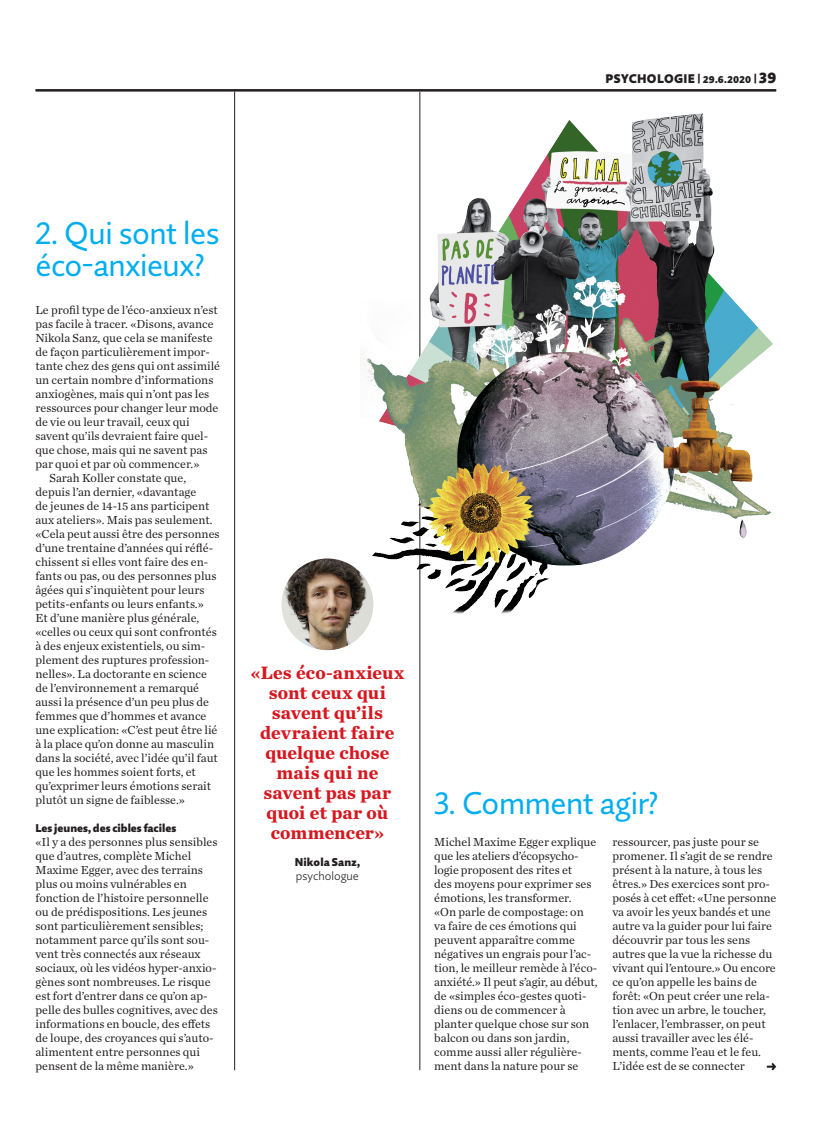
<style>
.page{position:relative;width:833px;height:1134px;background:#fff}
.page>*{position:absolute;margin:0;border:0;box-sizing:border-box;transform-origin:0 0}
._191_TI_25_mager_QS{font:31.25px/31.2px "Quire Sans Pro";letter-spacing:-.01em;color:#00aeef}
._293_Quote_15_CT_x04{font:700 18.75px/20px "Chronicle Text G1";color:#d7171f;text-align:center}
._300_Rubrik_Ausgabe{font:900 12.5px "Quire Sans Pro";letter-spacing:.03em;color:#231f20}
._212_LT_stumpf_CT_x0{font:12.25px/14px "Chronicle Text G1";color:#231f20}
._211_LT_Einzug_CT_x0{font:12.25px/14px "Chronicle Text G1";color:#231f20}
._253_LT_stumpf_oGR_Q{font:300 11.75px "Quire Sans Pro";color:#231f20}
._250_ZT_QS_x09{font:900 11.25px "Quire Sans Pro";color:#231f20}
._253_LT_stumpf_oGR_Q-2{font:900 11.25px "Quire Sans Pro";letter-spacing:.015em;color:#231f20}
.s1{font-size:10.75px}
.s2{font-size:10px}
.s3{font-size:15px}
.s4{font-size:11.75px}
</style>
<div class="page">
<svg style="left:766px;top:1063px;width:10px;height:7px"></svg>
<hr style="left:234px;top:92px;width:1px;height:978px;background:#231f20">
<hr style="left:419px;top:92px;width:1px;height:978px;background:#231f20">
<hr style="left:35px;top:89px;width:741px;height:3px;background:#231f20">
<img style="left:282px;top:558px;width:91px;height:92px;border-radius:46px">
<img style="left:361px;top:113px;width:412px;height:504px">
<p class="_300_Rubrik_Ausgabe" style="left:605px;top:71px;width:172px">PSYCHOLOGIE <span class="s1">|</span> <span class="s2">29.6.2020</span> <span class="s1">|</span> <span class="s3">39</span></p>
<p class="_191_TI_25_mager_QS" style="left:35px;top:217px;width:186px">2. Qui sont les éco-anxieux?</p>
<p class="_212_LT_stumpf_CT_x0" style="left:35px;top:302px;width:186px">Le profil type de l’éco-anxieux n’est pas facile à tracer. «Disons, avance Nikola Sanz, que cela se manifeste de façon particulièrement impor&shy;tante chez des gens qui ont assimilé un certain nombre d’informations anxiogènes, mais qui n’ont pas les ressources pour changer leur mode de vie ou leur travail, ceux qui savent qu’ils devraient faire quel&shy;que chose, mais qui ne savent pas par quoi et par où commencer.»</p>
<p class="_211_LT_Einzug_CT_x0" style="left:35px;top:470px;width:186px;text-indent:14px">Sarah Koller constate que, depuis l’an dernier, «davantage<br>de jeunes de <span class="s4">14</span>-<span class="s4">15</span> ans participent aux ateliers». Mais pas seulement. «Cela peut aussi être des personnes d’une trentaine d’années qui réflé&shy;chissent si elles vont faire des en&shy;fants ou pas, ou des personnes plus âgées qui s’inquiètent pour leurs petits-enfants ou leurs enfants.»<br>Et d’une manière plus générale, «celles ou ceux qui sont confrontés à des enjeux existentiels, ou sim&shy;plement des ruptures profession&shy;nelles». La doctorante en science de l’environnement a remarqué aussi la présence d’un peu plus de femmes que d’hommes et avance une explication: «C’est peut être lié à la place qu’on donne au masculin dans la société, avec l’idée qu’il faut que les hommes soient forts, et qu’exprimer leurs émotions serait plutôt un signe de faiblesse.»</p>
<p class="_250_ZT_QS_x09" style="left:35px;top:821px;width:142px">Les jeunes, des cibles faciles</p>
<p class="_212_LT_stumpf_CT_x0" style="left:35px;top:834px;width:184px">«Il y a des personnes plus sensibles que d’autres, complète Michel Maxime Egger, avec des terrains plus ou moins vulnérables en fonction de l’histoire personnelle ou de prédispositions. Les jeunes sont particulièrement sensibles; notamment parce qu’ils sont sou&shy;vent très connectés aux réseaux sociaux, où les vidéos hyper-anxio&shy;gènes sont nombreuses. Le risque est fort d’entrer dans ce qu’on ap&shy;pelle des bulles cognitives, avec des informations en boucle, des effets de loupe, des croyances qui s’auto&shy;alimentent entre personnes qui pensent de la même manière.»</p>
<p class="_293_Quote_15_CT_x04" style="left:251px;top:662px;width:155px">«Les éco-anxieux sont ceux qui savent qu’ils devraient faire quelque chose mais qui ne savent pas par quoi et par où commencer»</p>
<p class="_253_LT_stumpf_oGR_Q-2" style="left:295px;top:854px;width:67px">Nikola Sanz,</p>
<p class="_253_LT_stumpf_oGR_Q" style="left:296px;top:868px;width:64px">psychologue</p>
<p class="_191_TI_25_mager_QS" style="left:434px;top:787px;width:226px">3. Comment agir?</p>
<p class="_212_LT_stumpf_CT_x0" style="left:434px;top:834px;width:165px">Michel Maxime Egger explique que les ateliers d’écopsycho&shy;logie proposent des rites et<br>des moyens pour exprimer ses émotions, les transformer.<br>«On parle de compostage: on va faire de ces émotions qui peuvent apparaître comme négatives un engrais pour l’ac&shy;tion, le meilleur remède à l’éco&shy;anxiété.» Il peut s’agir, au début, de «simples éco-gestes quoti&shy;diens ou de commencer à planter quelque chose sur son balcon ou dans son jardin, comme aussi aller régulière&shy;ment dans la nature pour se</p>
<p class="_212_LT_stumpf_CT_x0" style="left:612px;top:834px;width:165px">ressourcer, pas juste pour se promener. Il s’agit de se rendre présent à la nature, à tous les êtres.» Des exercices sont pro&shy;posés à cet effet: «Une personne va avoir les yeux bandés et une autre va la guider pour lui faire découvrir par tous les sens autres que la vue la richesse du vivant qui l’entoure.» Ou encore ce qu’on appelle les bains de forêt: «On peut créer une rela&shy;tion avec un arbre, le toucher, l’enlacer, l’embrasser, on peut aussi travailler avec les élé&shy;ments, comme l’eau et le feu.<br>L’idée est de se connecter</p>
</div>
